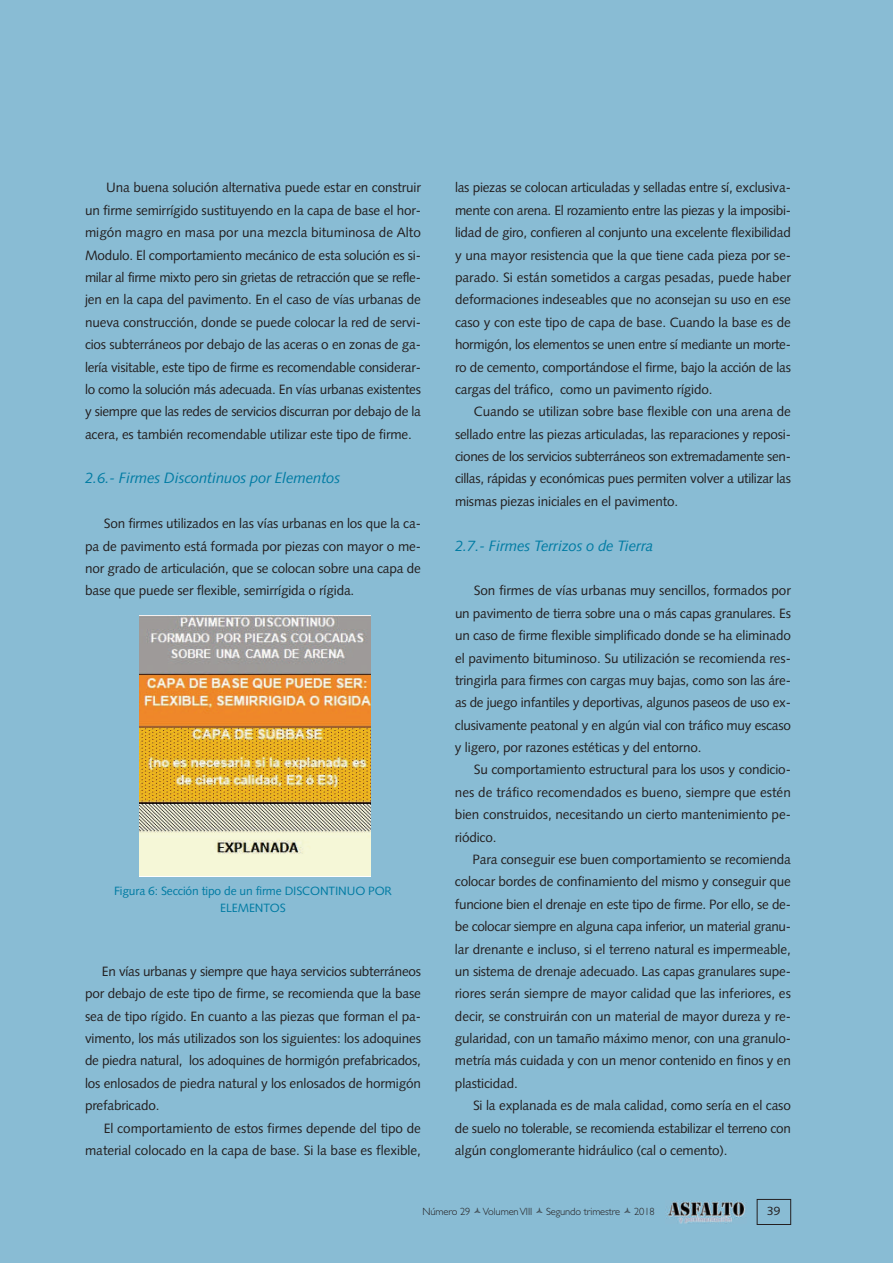
<style>
.page{position:relative;width:893px;height:1263px;background:#89bcd4}
.page>*{position:absolute;margin:0;border:0;box-sizing:border-box;transform-origin:0 0}
.t1{font:italic 15px "Syntax LT Std";letter-spacing:-.01em;color:#007ba3}
.t2{font:13.5px/22.4px "Syntax LT Std";letter-spacing:-.01em;color:#231f20;text-align:justify}
.t3{font:12px/16.5px "Syntax LT Std";letter-spacing:-.01em;color:#007ba3;text-align:center}
.t4{font:12px "Syntax LT Std";color:#231f20}
.t5{font:300 10.5px "Gill Sans";letter-spacing:-.01em;color:#231f20}
</style>
<div class="page">
<img style="left:665px;top:1201px;width:80px;height:22px">
<div style="left:757px;top:1199px;width:34px;height:26px;border:1px solid #231f20"></div>
<img style="left:139px;top:616px;width:231px;height:260px">
<p class="t2" style="left:85px;top:178px;width:337px;text-indent:21px">Una buena solución alternativa puede estar en construir un firme semirrígido sustituyendo en la capa de base el hor&shy;migón magro en masa por una mezcla bituminosa de Alto Modulo. El comportamiento mecánico de esta solución es si&shy;milar al firme mixto pero sin grietas de retracción que se refle&shy;jen en la capa del pavimento. En el caso de vías urbanas de nueva construcción, donde se puede colocar la red de servi&shy;cios subterráneos por debajo de las aceras o en zonas de ga&shy;lería visitable, este tipo de firme es recomendable considerar&shy;lo como la solución más adecuada. En vías urbanas existentes y siempre que las redes de servicios discurran por debajo de la acera, es también recomendable utilizar este tipo de firme.</p>
<p class="t1" style="left:85px;top:472px;width:257px">2.6.- Firmes Discontinuos por Elementos</p>
<p class="t2" style="left:85px;top:514px;width:337px;text-indent:19px">Son firmes utilizados en las vías urbanas en los que la ca&shy;pa de pavimento está formada por piezas con mayor o me&shy;nor grado de articulación, que se colocan sobre una capa de base que puede ser flexible, semirrígida o rígida.</p>
<p class="t3" style="left:114px;top:884px;width:279px">Figura 6: Sección tipo de un firme DISCONTINUO POR<br>ELEMENTOS</p>
<p class="t2" style="left:85px;top:961px;width:337px;text-indent:17px">En vías urbanas y siempre que haya servicios subterráneos por debajo de este tipo de firme, se recomienda que la base sea de tipo rígido. En cuanto a las piezas que forman el pa&shy;vimento, los más utilizados son los siguientes: los adoquines de piedra natural, los adoquines de hormigón prefabricados, los enlosados de piedra natural y los enlosados de hormigón prefabricado.</p>
<p class="t2" style="left:85px;top:1118px;width:337px;text-align:right">El comportamiento de estos firmes depende del tipo de material colocado en la capa de base. Si la base es flexible,</p>
<p class="t2" style="left:455px;top:178px;width:337px">las piezas se colocan articuladas y selladas entre sí, exclusiva&shy;mente con arena. El rozamiento entre las piezas y la imposibi&shy;lidad de giro, confieren al conjunto una excelente flexibilidad y una mayor resistencia que la que tiene cada pieza por se&shy;parado. Si están sometidos a cargas pesadas, puede haber deformaciones indeseables que no aconsejan su uso en ese caso y con este tipo de capa de base. Cuando la base es de hormigón, los elementos se unen entre sí mediante un morte&shy;ro de cemento, comportándose el firme, bajo la acción de las cargas del tráfico, como un pavimento rígido.</p>
<p class="t2" style="left:455px;top:402px;width:337px;text-indent:19px">Cuando se utilizan sobre base flexible con una arena de sellado entre las piezas articuladas, las reparaciones y reposi&shy;ciones de los servicios subterráneos son extremadamente sen&shy;cillas, rápidas y económicas pues permiten volver a utilizar las mismas piezas iniciales en el pavimento.</p>
<p class="t1" style="left:455px;top:539px;width:200px">2.7.- Firmes Terrizos o de Tierra</p>
<p class="t2" style="left:455px;top:581px;width:337px;text-indent:19px">Son firmes de vías urbanas muy sencillos, formados por un pavimento de tierra sobre una o más capas granulares. Es un caso de firme flexible simplificado donde se ha eliminado el pavimento bituminoso. Su utilización se recomienda res&shy;tringirla para firmes con cargas muy bajas, como son las áre&shy;as de juego infantiles y deportivas, algunos paseos de uso ex&shy;clusivamente peatonal y en algún vial con tráfico muy escaso y ligero, por razones estéticas y del entorno.</p>
<p class="t2" style="left:455px;top:760px;width:337px;text-indent:19px">Su comportamiento estructural para los usos y condicio&shy;nes de tráfico recomendados es bueno, siempre que estén bien construidos, necesitando un cierto mantenimiento pe&shy;riódico.</p>
<p class="t2" style="left:455px;top:849px;width:337px;text-indent:17px">Para conseguir ese buen comportamiento se recomienda colocar bordes de confinamiento del mismo y conseguir que funcione bien el drenaje en este tipo de firme. Por ello, se de&shy;be colocar siempre en alguna capa inferior, un material granu&shy;lar drenante e incluso, si el terreno natural es impermeable, un sistema de drenaje adecuado. Las capas granulares supe&shy;riores serán siempre de mayor calidad que las inferiores, es decir, se construirán con un material de mayor dureza y re&shy;gularidad, con un tamaño máximo menor, con una granulo&shy;metría más cuidada y con un menor contenido en finos y en plasticidad.</p>
<p class="t2" style="left:455px;top:1095px;width:337px;text-indent:18px">Si la explanada es de mala calidad, como sería en el caso de suelo no tolerable, se recomienda estabilizar el terreno con algún conglomerante hidráulico (cal o cemento).</p>
<p class="t5" style="left:422px;top:1205px;width:111px">Número 29 VolumenVIII</p>
<p class="t5" style="left:546px;top:1205px;width:76px">Segundo trimestre</p>
<p class="t5" style="left:634px;top:1205px;width:22px">2018</p>
<p class="t4" style="left:767px;top:1206px;width:15px">39</p>
</div>
